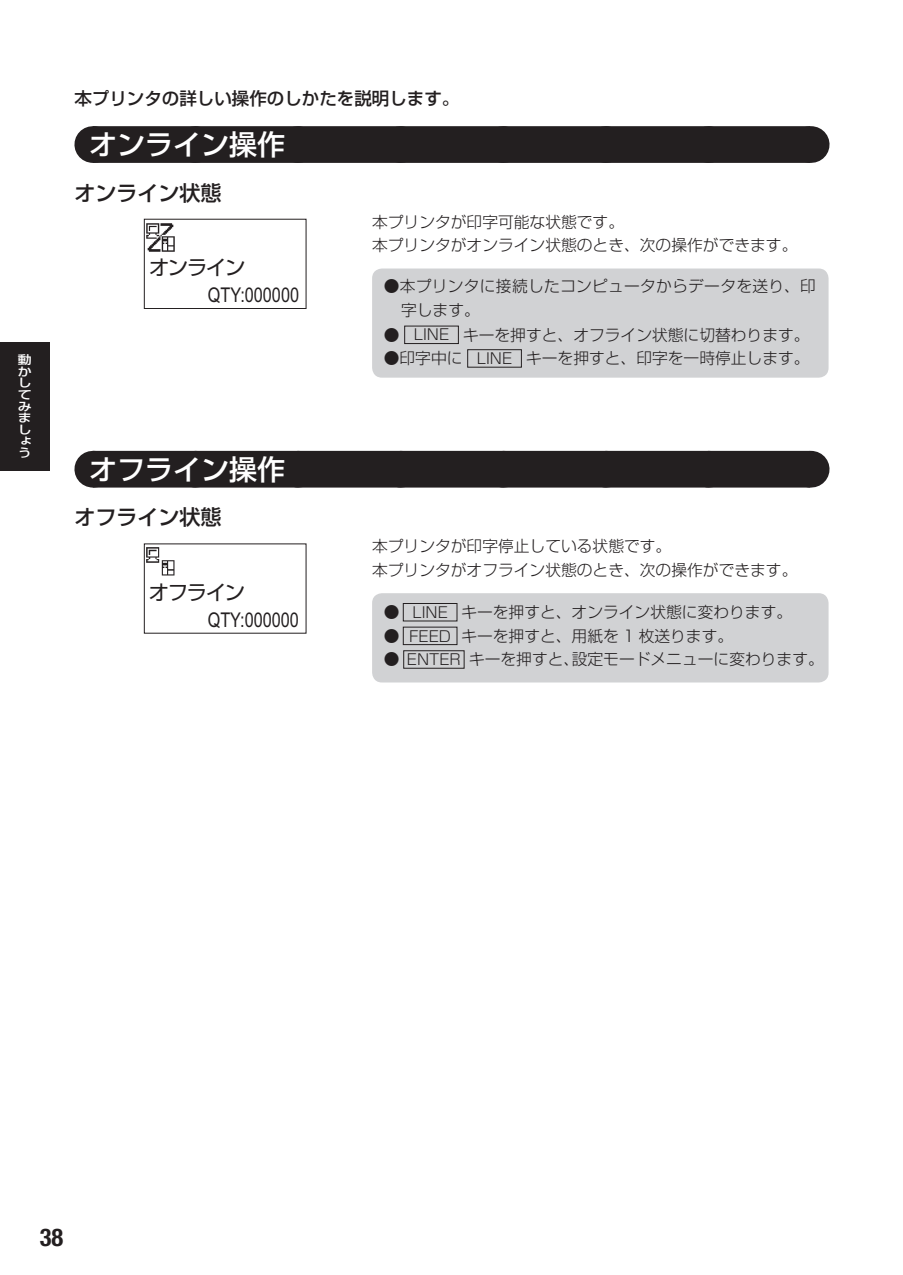
<style>
.page{position:relative;width:903px;height:1275px;background:#fff}
.page>*{position:absolute;margin:0;border:0;box-sizing:border-box;transform-origin:0 0}
.t1{font:28px "Shin Go Pro Medium 90 msp RKSJ H";color:#fff}
.t2{font:700 condensed 24.5px "Helvetica Neue LT Pro";color:#231f20}
.t3{font:21px "Shin Go Pro Medium 90 msp RKSJ H";color:#231f20}
.t4{font:20.3px "Arial";color:#231f20;scale:.8 1}
.t5{font:20.3px "Shin Go Pro Regular 90 msp RKSJ H";letter-spacing:-.065em;color:#231f20}
.t6{font:17.5px "Shin Go Pro Medium 90 msp RKSJ H";color:#231f20}
.t7{font:15.75px/23.6px "Shin Go Pro Light 90 msp RKSJ H";color:#231f20}
.t8{font:11.55px/11.5px "Shin Go Pro Medium 90 msp RKSJ H";color:#fff;text-align:justify;scale:1.2 1}
.s1{font-size:14.88px}
</style>
<div class="page">
<div style="left:0;top:342px;width:50px;height:129px;background:#231f20"></div>
<div style="left:93px;top:126px;width:717px;height:37px;background:#231f20"></div>
<svg style="left:197px;top:126px;width:562px;height:37px"></svg>
<hr style="left:810px;top:126px;width:1px;height:37px;background:#231f20">
<hr style="left:89px;top:161px;width:196px;height:1px;background:#231f20">
<div style="left:93px;top:451px;width:717px;height:37px;background:#231f20"></div>
<svg style="left:195px;top:487px;width:564px;height:1px"></svg>
<hr style="left:810px;top:451px;width:1px;height:37px;background:#231f20">
<hr style="left:89px;top:485px;width:196px;height:1px;background:#231f20">
<div style="left:144px;top:219px;width:162px;height:90px;border:1px solid #231f20"></div>
<img style="left:146px;top:223px;width:29px;height:29px">
<div style="left:372px;top:268px;width:456px;height:110px;background:#d1d2d4;border-radius:10px"></div>
<div style="left:404px;top:326px;width:55px;height:18px;border:1px solid #231f20"></div>
<div style="left:467px;top:349px;width:55px;height:19px;border:1px solid #231f20"></div>
<img style="left:146px;top:547px;width:29px;height:29px">
<div style="left:372px;top:593px;width:456px;height:89px;background:#d1d2d4;border-radius:10px"></div>
<div style="left:403px;top:603px;width:54px;height:18px;border:1px solid #231f20"></div>
<div style="left:403px;top:627px;width:54px;height:18px;border:1px solid #231f20"></div>
<div style="left:403px;top:650px;width:61px;height:19px;border:1px solid #231f20"></div>
<p class="t8" style="left:18px;top:355px;width:13px">動かしてみましょう</p>
<p class="t6" style="left:74px;top:92px;width:386px">本プリンタの詳しい操作のしかたを説明します。</p>
<h1 class="t1" style="left:89px;top:134px;width:197px">オンライン操作</h1>
<h3 class="t3" style="left:74px;top:185px;width:148px">オンライン状態</h3>
<p class="t5" style="left:149px;top:260px;width:98px">オンライン</p>
<p class="t4" style="left:208px;top:283px;width:116px">QTY:000000</p>
<h1 class="t1" style="left:89px;top:459px;width:197px">オフライン操作</h1>
<h3 class="t3" style="left:74px;top:510px;width:148px">オフライン状態</h3>
<p class="t5" style="left:149px;top:584px;width:98px">オフライン</p>
<p class="t4" style="left:208px;top:608px;width:116px">QTY:000000</p>
<p class="t7" style="left:372px;top:212px;width:427px">本プリンタが印字可能な状態です。<br>本プリンタがオンライン状態のとき、次の操作ができます。</p>
<p class="t7" style="left:401px;top:277px;width:416px;text-indent:-17px">●本プリンタに接続したコンピュータからデータを送り、印字します。</p>
<p class="t7" style="left:384px;top:325px;width:427px">● <span class="s1">LINE</span> キーを押すと、オフライン状態に切替わります。</p>
<p class="t7" style="left:384px;top:349px;width:427px">●印字中に <span class="s1">LINE</span> キーを押すと、印字を一時停止します。</p>
<p class="t7" style="left:372px;top:537px;width:427px">本プリンタが印字停止している状態です。<br>本プリンタがオフライン状態のとき、次の操作ができます。</p>
<p class="t7" style="left:384px;top:603px;width:410px">● <span class="s1">LINE</span> キーを押すと、オンライン状態に変わります。</p>
<p class="t7" style="left:384px;top:626px;width:351px">● <span class="s1">FEED</span> キーを押すと、用紙を 1 枚送ります。</p>
<p class="t7" style="left:384px;top:650px;width:441px">● <span class="s1">ENTER</span> キーを押すと、設定モードメニューに変わります。</p>
<h2 class="t2" style="left:40px;top:1223px;width:25px">38</h2>
</div>
